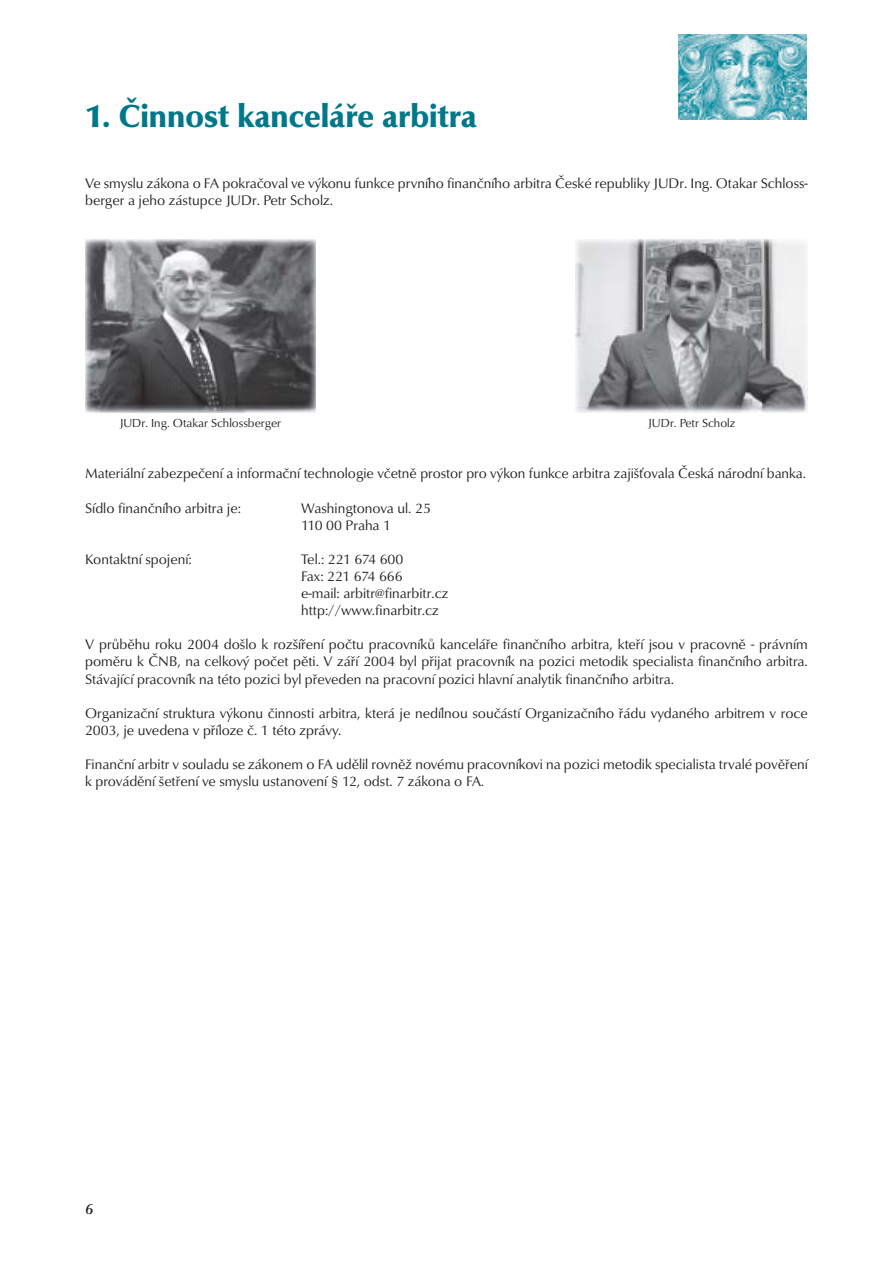
<style>
.page{position:relative;width:893px;height:1263px;background:#fff}
.page>*{position:absolute;margin:0;border:0;box-sizing:border-box;transform-origin:0 0}
.t1{font:900 33px "Classico URWTCE";color:#00788a}
.t2{font:15px "Classico URWTCE Med Ita";color:#231f1f}
.t3{font:14.25px/17.1px "Classico URWTCE";color:#231f1f}
.t4{font:12px "Classico URWTCE";color:#231f1f}
</style>
<div class="page">
<img style="left:679px;top:34px;width:127px;height:85px">
<img style="left:85px;top:240px;width:230px;height:173px">
<img style="left:575px;top:240px;width:233px;height:173px">
<h1 class="t1" style="left:85px;top:103px;width:393px">1. Činnost kanceláře arbitra</h1>
<p class="t3" style="left:85px;top:176px;width:724px">Ve smyslu zákona o FA pokračoval ve výkonu funkce prvního finančního arbitra České republiky JUDr. Ing. Otakar Schloss&shy;berger a jeho zástupce JUDr. Petr Scholz.</p>
<p class="t4" style="left:119px;top:418px;width:163px">JUDr. Ing. Otakar Schlossberger</p>
<p class="t4" style="left:648px;top:418px;width:89px">JUDr. Petr Scholz</p>
<p class="t3" style="left:85px;top:467px;width:723px">Materiální zabezpečení a informační technologie včetně prostor pro výkon funkce arbitra zajišťovala Česká národní banka.</p>
<p class="t3" style="left:85px;top:501px;width:158px">Sídlo finančního arbitra je:</p>
<p class="t3" style="left:301px;top:501px;width:131px">Washingtonova ul. 25<br>110 00 Praha 1</p>
<p class="t3" style="left:85px;top:552px;width:108px">Kontaktní spojení:</p>
<p class="t3" style="left:301px;top:552px;width:149px">Tel.: 221 674 600<br>Fax: 221 674 666<br>e-mail: arbitr@finarbitr.cz http://www.finarbitr.cz</p>
<p class="t3" style="left:85px;top:638px;width:724px;text-align:justify">V průběhu roku 2004 došlo k rozšíření počtu pracovníků kanceláře finančního arbitra, kteří jsou v pracovně - právním poměru k ČNB, na celkový počet pěti. V září 2004 byl přijat pracovník na pozici metodik specialista finančního arbitra.<br>Stávající pracovník na této pozici byl převeden na pracovní pozici hlavní analytik finančního arbitra.</p>
<p class="t3" style="left:85px;top:706px;width:724px">Organizační struktura výkonu činnosti arbitra, která je nedílnou součástí Organizačního řádu vydaného arbitrem v roce<br>2003, je uvedena v příloze č. 1 této zprávy.</p>
<p class="t3" style="left:85px;top:757px;width:724px">Finanční arbitr v souladu se zákonem o FA udělil rovněž novému pracovníkovi na pozici metodik specialista trvalé pověření k provádění šetření ve smyslu ustanovení § 12, odst. 7 zákona o FA.</p>
<p class="t2" style="left:85px;top:1202px;width:10px">6</p>
</div>
